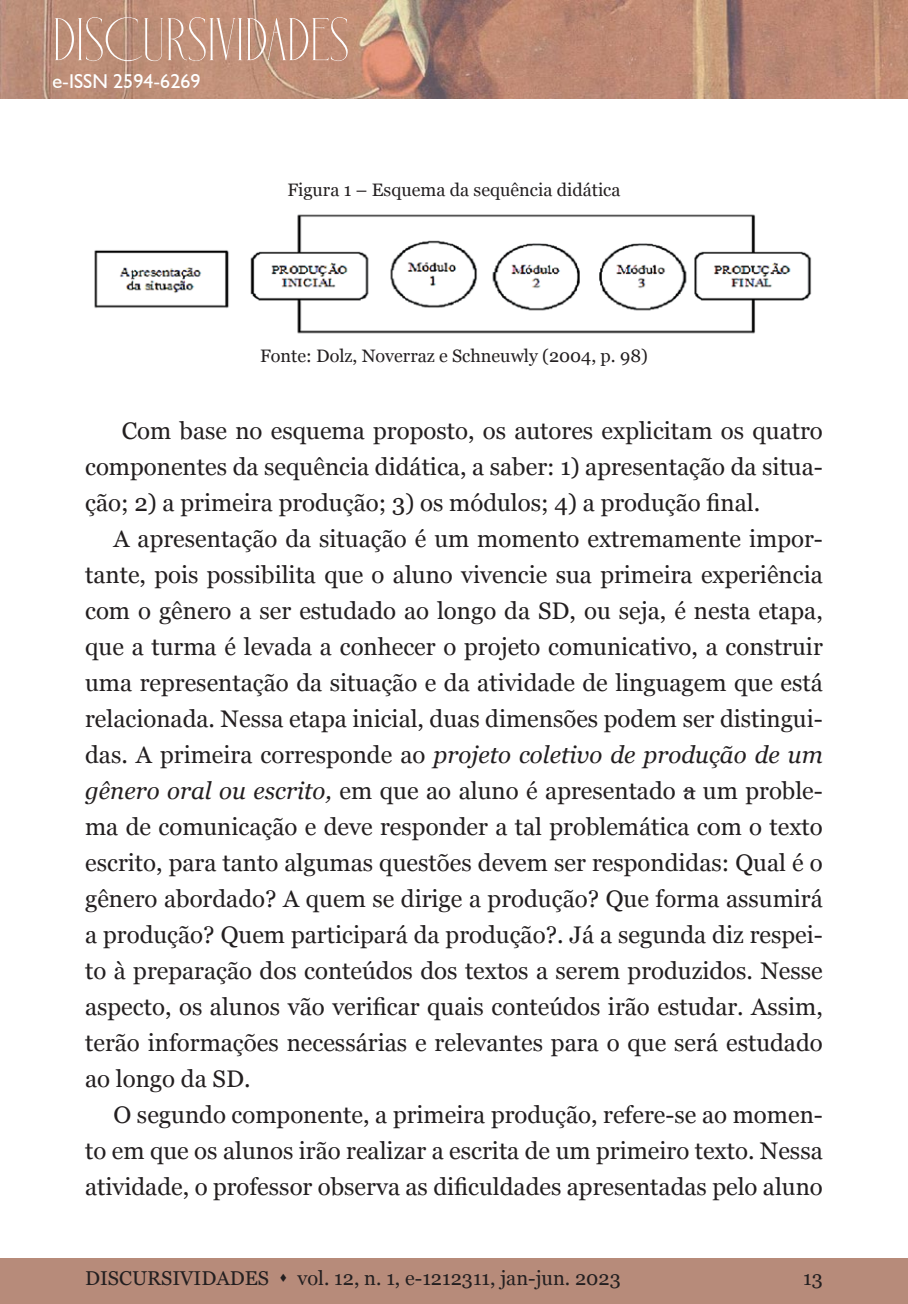
<style>
.page{position:relative;width:908px;height:1304px;background:#fff}
.page>*{position:absolute;margin:0;border:0;box-sizing:border-box;transform-origin:0 0}
.t1{font:60px "Holipop";color:#fff}
.t2{font:24px/36px "Georgia";color:#231f20;text-align:justify}
.t3{font:20px "Georgia";color:#231f20}
.t4{font:20px "Humanist 521 BT";color:#fff}
.t5{font:18px "Georgia";color:#231f20}
.s1{font-style:italic}
</style>
<div class="page">
<div style="left:0;top:1259px;width:907px;height:45px;background:#b78b7a"></div>
<img style="left:0;top:0;width:907px;height:99px">
<svg style="left:683px;top:791px;width:12px;height:1px"></svg>
<img style="left:94px;top:214px;width:718px;height:120px">
<h1 class="t1" style="left:52px;top:10px;width:298px">DISCURSIVIDADES</h1>
<p class="t4" style="left:52px;top:69px;width:150px">e-ISSN 2594-6269</p>
<p class="t5" style="left:287px;top:177px;width:334px">Figura 1 – Esquema da sequência didática</p>
<p class="t5" style="left:260px;top:343px;width:389px">Fonte: Dolz, Noverraz e Schneuwly (2004, p. 98)</p>
<p class="t2" style="left:85px;top:412px;width:739px;text-indent:37px">Com base no esquema proposto, os autores explicitam os quatro componentes da sequência didática, a saber: 1) apresentação da situa&shy;ção; 2) a primeira produção; 3) os módulos; 4) a produção final.</p>
<p class="t2" style="left:85px;top:520px;width:739px;text-indent:28px">A apresentação da situação é um momento extremamente impor&shy;tante, pois possibilita que o aluno vivencie sua primeira experiência com o gênero a ser estudado ao longo da SD, ou seja, é nesta etapa, que a turma é levada a conhecer o projeto comunicativo, a construir uma representação da situação e da atividade de linguagem que está relacionada. Nessa etapa inicial, duas dimensões podem ser distingui&shy;das. A primeira corresponde ao <span class="s1">projeto coletivo de produção de um gênero oral ou escrito,</span> em que ao aluno é apresentado a um proble&shy;ma de comunicação e deve responder a tal problemática com o texto escrito, para tanto algumas questões devem ser respondidas: Qual é o gênero abordado? A quem se dirige a produção? Que forma assumirá a produção? Quem participará da produção?. Já a segunda diz respei&shy;to à preparação dos conteúdos dos textos a serem produzidos. Nesse aspecto, os alunos vão verificar quais conteúdos irão estudar. Assim, terão informações necessárias e relevantes para o que será estudado ao longo da SD.</p>
<p class="t2" style="left:85px;top:1096px;width:739px;text-indent:28px">O segundo componente, a primeira produção, refere-se ao momen&shy;to em que os alunos irão realizar a escrita de um primeiro texto. Nessa atividade, o professor observa as dificuldades apresentadas pelo aluno</p>
<p class="t3" style="left:85px;top:1264px;width:537px">DISCURSIVIDADES ▲ vol. 12, n. 1, e-1212311, jan-jun. 2023</p>
<p class="t3" style="left:802px;top:1264px;width:21px">13</p>
</div>
